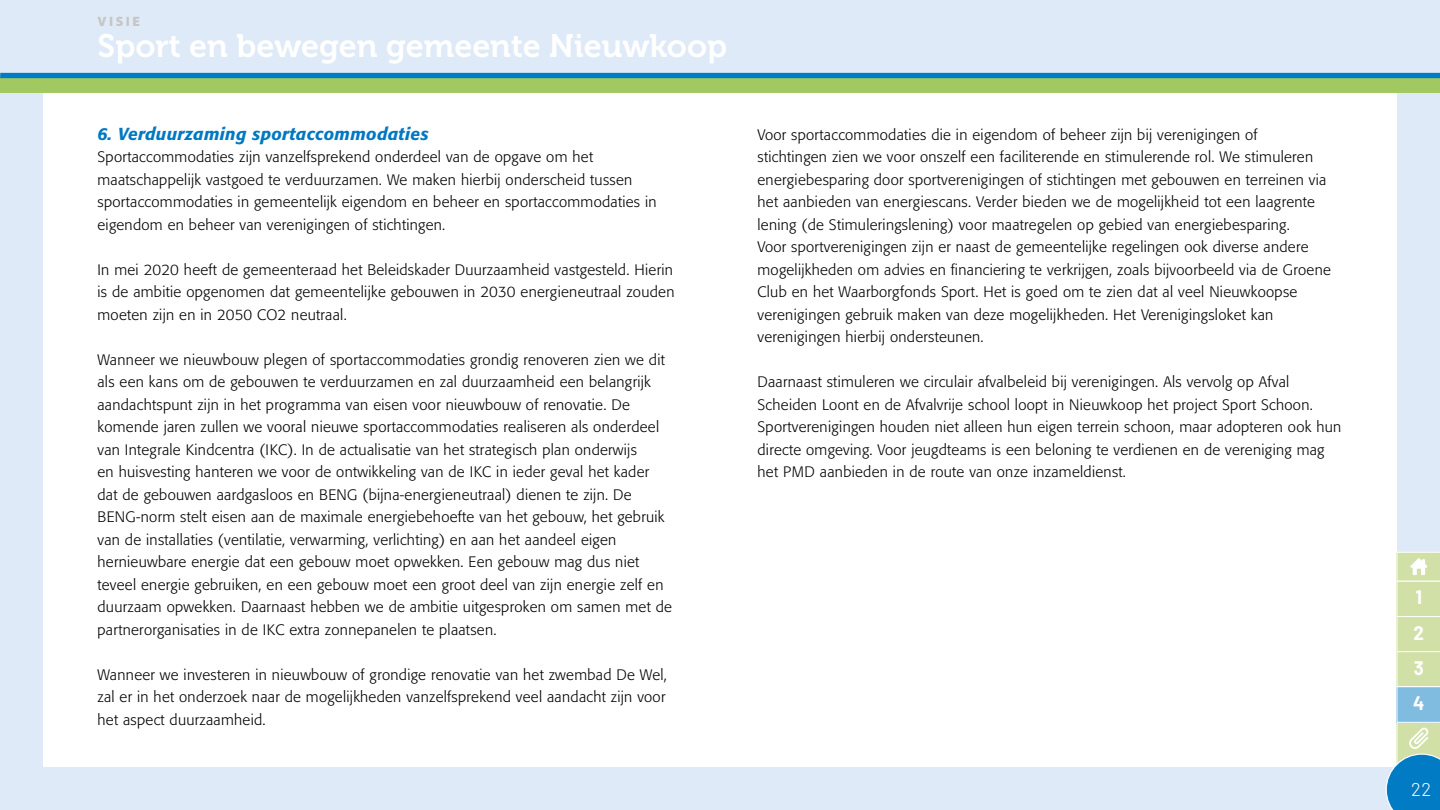
<style>
.page{position:relative;width:1440px;height:810px;background:#fff}
.page>*{position:absolute;margin:0;border:0;box-sizing:border-box;transform-origin:0 0}
.t1{font:32.25px "Museo 700";color:#fff}
.t2{font:700 19.05px "Barlow";color:#fff}
.t3{font:300 18.52px "Barlow";color:#fff}
.t4{font:italic 500 17.25px "Formata";letter-spacing:.02em;color:#0078c2}
.t5{font:300 15px/22.5px "Formata";letter-spacing:.02em;color:#000}
.t6{font:900 13.58px "Myriad Pro";letter-spacing:.18em;color:#c6c6c6}
</style>
<div class="page">
<div style="left:0;top:0;width:1440px;height:76px;background:#dfeaf8"></div>
<div style="left:0;top:767px;width:1426px;height:43px;background:#dfeaf8"></div>
<div style="left:0;top:93px;width:43px;height:693px;background:#dfeaf8"></div>
<div style="left:1397px;top:93px;width:43px;height:693px;background:#dfeaf8"></div>
<div style="left:0;top:76px;width:1440px;height:17px;background:#a1c861"></div>
<div style="left:0;top:73px;width:1440px;height:5px;background:#007bc4"></div>
<svg style="left:1386px;top:552px;width:54px;height:258px"></svg>
<p class="t6" style="left:98px;top:14px;width:44px">VISIE</p>
<h1 class="t1" style="left:98px;top:27px;width:631px">Sport en bewegen gemeente Nieuwkoop</h1>
<p class="t4" style="left:98px;top:123px;width:333px">6. Verduurzaming sportaccommodaties</p>
<p class="t5" style="left:98px;top:146px;width:561px">Sportaccommodaties zijn vanzelfsprekend onderdeel van de opgave om het maatschappelijk vastgoed te verduurzamen. We maken hierbij onderscheid tussen sportaccommodaties in gemeentelijk eigendom en beheer en sportaccommodaties in eigendom en beheer van verenigingen of stichtingen.</p>
<p class="t5" style="left:98px;top:258px;width:578px;text-align:justify">In mei 2020 heeft de gemeenteraad het Beleidskader Duurzaamheid vastgesteld. Hierin is de ambitie opgenomen dat gemeentelijke gebouwen in 2030 energieneutraal zouden moeten zijn en in 2050 CO2 neutraal.</p>
<p class="t5" style="left:98px;top:348px;width:576px">Wanneer we nieuwbouw plegen of sportaccommodaties grondig renoveren zien we dit als een kans om de gebouwen te verduurzamen en zal duurzaamheid een belangrijk aandachtspunt zijn in het programma van eisen voor nieuwbouw of renovatie. De komende jaren zullen we vooral nieuwe sportaccommodaties realiseren als onderdeel van Integrale Kindcentra (IKC). In de actualisatie van het strategisch plan onderwijs<br>en huisvesting hanteren we voor de ontwikkeling van de IKC in ieder geval het kader dat de gebouwen aardgasloos en BENG (bijna-energieneutraal) dienen te zijn. De BENG-norm stelt eisen aan de maximale energiebehoefte van het gebouw, het gebruik van de installaties (ventilatie, verwarming, verlichting) en aan het aandeel eigen hernieuwbare energie dat een gebouw moet opwekken. Een gebouw mag dus niet teveel energie gebruiken, en een gebouw moet een groot deel van zijn energie zelf en duurzaam opwekken. Daarnaast hebben we de ambitie uitgesproken om samen met de partnerorganisaties in de IKC extra zonnepanelen te plaatsen.</p>
<p class="t5" style="left:98px;top:663px;width:571px;text-align:justify">Wanneer we investeren in nieuwbouw of grondige renovatie van het zwembad De Wel, zal er in het onderzoek naar de mogelijkheden vanzelfsprekend veel aandacht zijn voor het aspect duurzaamheid.</p>
<p class="t5" style="left:758px;top:123px;width:575px">Voor sportaccommodaties die in eigendom of beheer zijn bij verenigingen of stichtingen zien we voor onszelf een faciliterende en stimulerende rol. We stimuleren energiebesparing door sportverenigingen of stichtingen met gebouwen en terreinen via het aanbieden van energiescans. Verder bieden we de mogelijkheid tot een laagrente lening (de Stimuleringslening) voor maatregelen op gebied van energiebesparing.<br>Voor sportverenigingen zijn er naast de gemeentelijke regelingen ook diverse andere mogelijkheden om advies en financiering te verkrijgen, zoals bijvoorbeeld via de Groene Club en het Waarborgfonds Sport. Het is goed om te zien dat al veel Nieuwkoopse verenigingen gebruik maken van deze mogelijkheden. Het Verenigingsloket kan verenigingen hierbij ondersteunen.</p>
<p class="t5" style="left:758px;top:371px;width:585px">Daarnaast stimuleren we circulair afvalbeleid bij verenigingen. Als vervolg op Afval Scheiden Loont en de Afvalvrije school loopt in Nieuwkoop het project Sport Schoon.<br>Sportverenigingen houden niet alleen hun eigen terrein schoon, maar adopteren ook hun directe omgeving. Voor jeugdteams is een beloning te verdienen en de vereniging mag het PMD aanbieden in de route van onze inzameldienst.</p>
<p class="t2" style="left:1416px;top:583px;width:8px">1</p>
<p class="t2" style="left:1414px;top:619px;width:12px">2</p>
<p class="t2" style="left:1414px;top:654px;width:12px">3</p>
<p class="t2" style="left:1413px;top:689px;width:13px">4</p>
<p class="t3" style="left:1411px;top:776px;width:22px">22</p>
</div>
